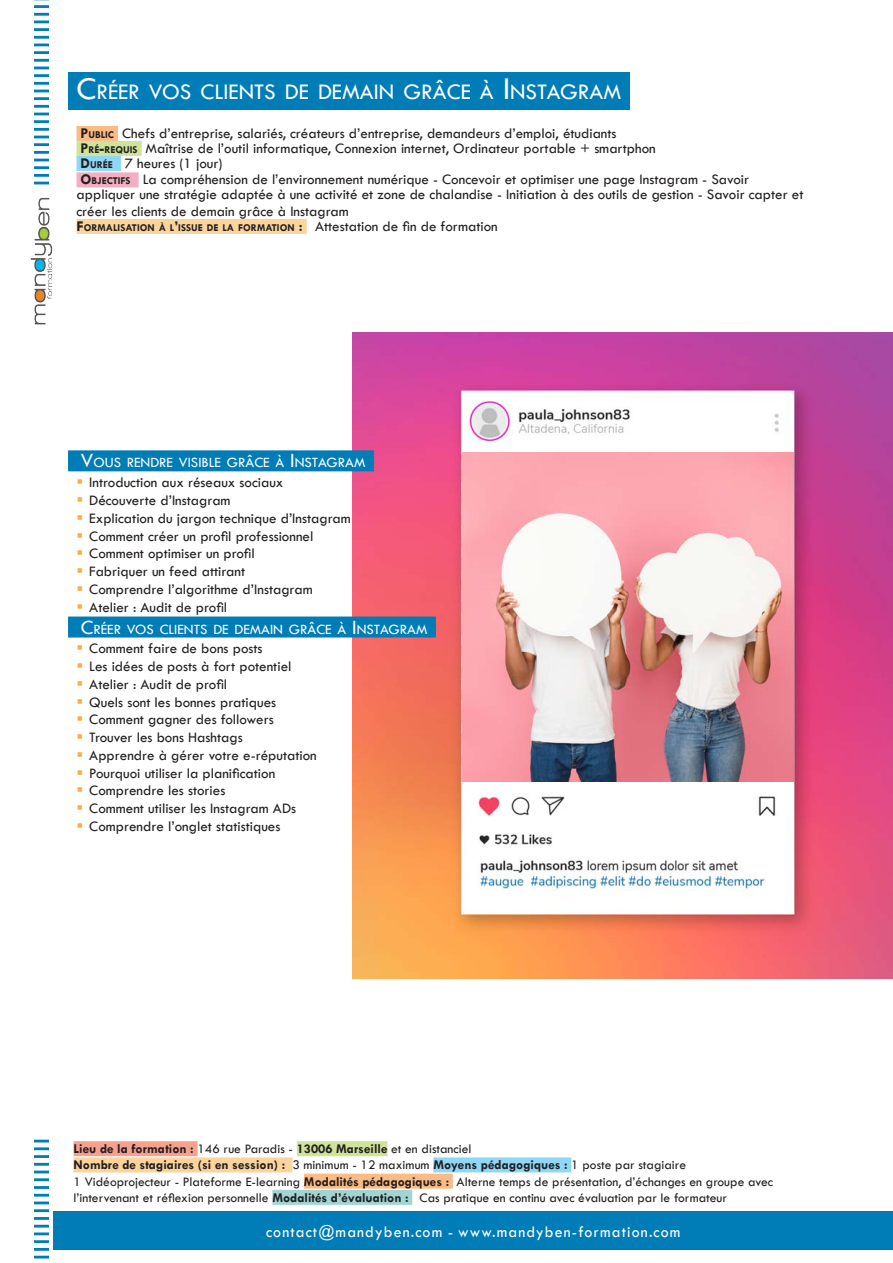
<style>
.page{position:relative;width:893px;height:1263px;background:#fff}
.page>*{position:absolute;margin:0;border:0;box-sizing:border-box;transform-origin:0 0}
.TITRE_FORMATION_W{font:23.1px "Tw Cen";color:#fff}
.t1{font:16.5px "Tw Cen";letter-spacing:.07em;color:#fff;scale:.96 1}
.colonne_prerequis{font:15px/15px "Tw Cen";color:#231f20}
.Partie_programme_WEB{font:14.7px "Tw Cen";color:#fff}
.t2{font:13.5px/16.2px "Tw Cen";color:#231f20}
.Style_de_paragraphe{font:12px "Tw Cen";color:#fff}
.colonne_prerequis-2{font:700 10.5px "Tw Cen";color:#231f20}
.s1{font-size:33px}
.s2{font-weight:700}
.s3{font-weight:700;font-size:10.5px}
.s4{font-size:15px}
.s5{font-weight:400;font-size:15px}
.s6{font-size:21px}
</style>
<div class="page">
<img style="left:353px;top:332px;width:540px;height:646px">
<img style="left:462px;top:452px;width:331px;height:330px">
<div style="left:68px;top:72px;width:562px;height:38px;background:#007db7"></div>
<div style="left:68px;top:450px;width:306px;height:21px;background:#007db7"></div>
<div style="left:68px;top:616px;width:368px;height:21px;background:#007db7"></div>
<div style="left:77px;top:126px;width:41px;height:15px;background:#fbbb85"></div>
<div style="left:77px;top:141px;width:65px;height:15px;background:#d0e39a"></div>
<div style="left:77px;top:156px;width:44px;height:15px;background:#8dd7f7"></div>
<div style="left:77px;top:172px;width:62px;height:15px;background:#f4aec1"></div>
<div style="left:77px;top:219px;width:230px;height:15px;background:#fad49b"></div>
<img style="left:30px;top:197px;width:23px;height:128px">
<div style="left:74px;top:1141px;width:124px;height:15px;background:#f6a08e"></div>
<div style="left:297px;top:1141px;width:90px;height:15px;background:#d0e39a"></div>
<div style="left:74px;top:1157px;width:218px;height:15px;background:#fad49b"></div>
<div style="left:433px;top:1157px;width:138px;height:15px;background:#8dd7f7"></div>
<div style="left:304px;top:1173px;width:149px;height:15px;background:#fbbb85"></div>
<div style="left:272px;top:1190px;width:140px;height:15px;background:#a1d4d4"></div>
<div style="left:54px;top:1211px;width:839px;height:39px;background:#007db7"></div>
<svg style="left:34px;top:1140px;width:15px;height:2px"></svg>
<hr style="left:34px;top:1147px;width:15px;height:3px;background:#007db7">
<hr style="left:34px;top:1155px;width:15px;height:3px;background:#007db7">
<hr style="left:34px;top:1163px;width:15px;height:3px;background:#007db7">
<hr style="left:34px;top:1170px;width:15px;height:3px;background:#007db7">
<hr style="left:34px;top:1178px;width:15px;height:3px;background:#007db7">
<hr style="left:34px;top:1186px;width:15px;height:3px;background:#007db7">
<svg style="left:34px;top:1194px;width:15px;height:2px"></svg>
<hr style="left:34px;top:1201px;width:15px;height:3px;background:#007db7">
<hr style="left:34px;top:1209px;width:15px;height:3px;background:#007db7">
<hr style="left:34px;top:1217px;width:15px;height:3px;background:#007db7">
<svg style="left:34px;top:1225px;width:15px;height:2px"></svg>
<hr style="left:34px;top:1232px;width:15px;height:3px;background:#007db7">
<hr style="left:34px;top:1240px;width:15px;height:3px;background:#007db7">
<hr style="left:34px;top:1248px;width:15px;height:3px;background:#007db7">
<svg style="left:34px;top:1256px;width:15px;height:3px"></svg>
<svg style="left:34px;top:0;width:15px;height:1px"></svg>
<hr style="left:34px;top:5px;width:15px;height:3px;background:#007db7">
<hr style="left:34px;top:13px;width:15px;height:3px;background:#007db7">
<svg style="left:34px;top:21px;width:15px;height:2px"></svg>
<hr style="left:34px;top:28px;width:15px;height:3px;background:#007db7">
<hr style="left:34px;top:36px;width:15px;height:3px;background:#007db7">
<svg style="left:34px;top:44px;width:15px;height:2px"></svg>
<hr style="left:34px;top:51px;width:15px;height:3px;background:#007db7">
<hr style="left:34px;top:59px;width:15px;height:3px;background:#007db7">
<svg style="left:34px;top:67px;width:15px;height:2px"></svg>
<hr style="left:34px;top:74px;width:15px;height:3px;background:#007db7">
<hr style="left:34px;top:82px;width:15px;height:3px;background:#007db7">
<svg style="left:34px;top:90px;width:15px;height:2px"></svg>
<hr style="left:34px;top:97px;width:15px;height:3px;background:#007db7">
<hr style="left:34px;top:105px;width:15px;height:3px;background:#007db7">
<svg style="left:34px;top:113px;width:15px;height:2px"></svg>
<hr style="left:34px;top:120px;width:15px;height:3px;background:#007db7">
<hr style="left:34px;top:128px;width:15px;height:3px;background:#007db7">
<svg style="left:34px;top:136px;width:15px;height:2px"></svg>
<hr style="left:34px;top:143px;width:15px;height:3px;background:#007db7">
<hr style="left:34px;top:151px;width:15px;height:3px;background:#007db7">
<svg style="left:34px;top:159px;width:15px;height:2px"></svg>
<hr style="left:34px;top:166px;width:15px;height:3px;background:#007db7">
<hr style="left:34px;top:174px;width:15px;height:3px;background:#007db7">
<svg style="left:34px;top:182px;width:15px;height:2px"></svg>
<p class="TITRE_FORMATION_W" style="left:77px;top:78px;width:546px"><span class="s1">C</span>RÉER VOS CLIENTS DE DEMAIN GRÂCE À <span class="s1">I</span> NSTAGRAM</p>
<p class="colonne_prerequis" style="left:81px;top:126px;width:538px"><span class="s2">P</span><span class="s3">UBLIC</span> Chefs d’entreprise, salariés, créateurs d’entreprise, demandeurs d’emploi, étudiants</p>
<p class="colonne_prerequis" style="left:81px;top:141px;width:577px"><span class="s2">P</span><span class="s3">RÉ</span><span class="s2">-</span><span class="s3">REQUIS</span> Maîtrise de l’outil informatique, Connexion internet, Ordinateur portable + smartphon</p>
<p class="colonne_prerequis" style="left:81px;top:156px;width:143px"><span class="s2">D</span><span class="s3">URÉE</span> 7 heures (1 jour)</p>
<p class="colonne_prerequis" style="left:77px;top:172px;width:728px"><span class="s2">O</span><span class="s3">BJECTIFS</span> La compréhension de l’environnement numérique - Concevoir et optimiser une page Instagram - Savoir appliquer une stratégie adaptée à une activité et zone de chalandise - Initiation à des outils de gestion - Savoir capter et</p>
<p class="colonne_prerequis" style="left:77px;top:204px;width:274px">créer les clients de demain grâce à Instagram</p>
<p class="colonne_prerequis-2" style="left:77px;top:221px;width:423px"><span class="s4">F</span> ORMALISATION À L<span class="s4">’</span>ISSUE DE LA FORMATION <span class="s4">:</span> <span class="s5">Attestation de fin de formation</span></p>
<p class="Partie_programme_WEB" style="left:81px;top:454px;width:286px"><span class="s6">V</span>OUS RENDRE VISIBLE GRÂCE À <span class="s6">I</span> NSTAGRAM</p>
<p class="colonne_prerequis" style="left:89px;top:475px;width:196px">Introduction aux réseaux sociaux</p>
<p class="colonne_prerequis" style="left:89px;top:493px;width:143px">Découverte d’Instagram</p>
<p class="colonne_prerequis" style="left:89px;top:510px;width:263px">Explication du jargon technique d’Instagram</p>
<p class="colonne_prerequis" style="left:89px;top:528px;width:226px">Comment créer un profil professionnel</p>
<p class="colonne_prerequis" style="left:89px;top:546px;width:167px">Comment optimiser un profil</p>
<p class="colonne_prerequis" style="left:89px;top:564px;width:157px">Fabriquer un feed attirant</p>
<p class="colonne_prerequis" style="left:89px;top:581px;width:225px">Comprendre l’algorithme d’Instagram</p>
<p class="colonne_prerequis" style="left:89px;top:599px;width:139px">Atelier : Audit de profil</p>
<p class="Partie_programme_WEB" style="left:81px;top:620px;width:348px"><span class="s6">C</span>RÉER VOS CLIENTS DE DEMAIN GRÂCE À <span class="s6">I</span> NSTAGRAM</p>
<p class="colonne_prerequis" style="left:89px;top:641px;width:175px">Comment faire de bons posts</p>
<p class="colonne_prerequis" style="left:89px;top:659px;width:204px">Les idées de posts à fort potentiel</p>
<p class="colonne_prerequis" style="left:89px;top:677px;width:139px">Atelier : Audit de profil</p>
<p class="colonne_prerequis" style="left:89px;top:694px;width:188px">Quels sont les bonnes pratiques</p>
<p class="colonne_prerequis" style="left:89px;top:712px;width:186px">Comment gagner des followers</p>
<p class="colonne_prerequis" style="left:89px;top:730px;width:155px">Trouver les bons Hashtags</p>
<p class="colonne_prerequis" style="left:89px;top:748px;width:229px">Apprendre à gérer votre e-réputation</p>
<p class="colonne_prerequis" style="left:89px;top:765px;width:187px">Pourquoi utiliser la planification</p>
<p class="colonne_prerequis" style="left:89px;top:783px;width:138px">Comprendre les stories</p>
<p class="colonne_prerequis" style="left:89px;top:801px;width:208px">Comment utiliser les Instagram ADs</p>
<p class="colonne_prerequis" style="left:89px;top:819px;width:193px">Comprendre l’onglet statistiques</p>
<p class="t2" style="left:74px;top:1141px;width:701px"><span class="s2">Lieu de la formation :</span> 146 rue Paradis - <span class="s2">13006 Marseille</span> et en distanciel<br><span class="s2">Nombre de stagiaires (si en session) :</span> 3 minimum - 12 maximum <span class="s2">Moyens pédagogiques :</span> 1 poste par stagiaire<br>1 Vidéoprojecteur - Plateforme E-learning <span class="s2">Modalités pédagogiques :</span> Alterne temps de présentation, d’échanges en groupe avec l’intervenant et réflexion personnelle <span class="s2">Modalités d’évaluation :</span> Cas pratique en continu avec évaluation par le formateur</p>
<p class="t1" style="left:266px;top:1221px;width:433px">contact@mandyben.com - www.mandyben-formation.com</p>
<p class="Style_de_paragraphe" style="left:436px;top:1228px;width:21px">284</p>
</div>
